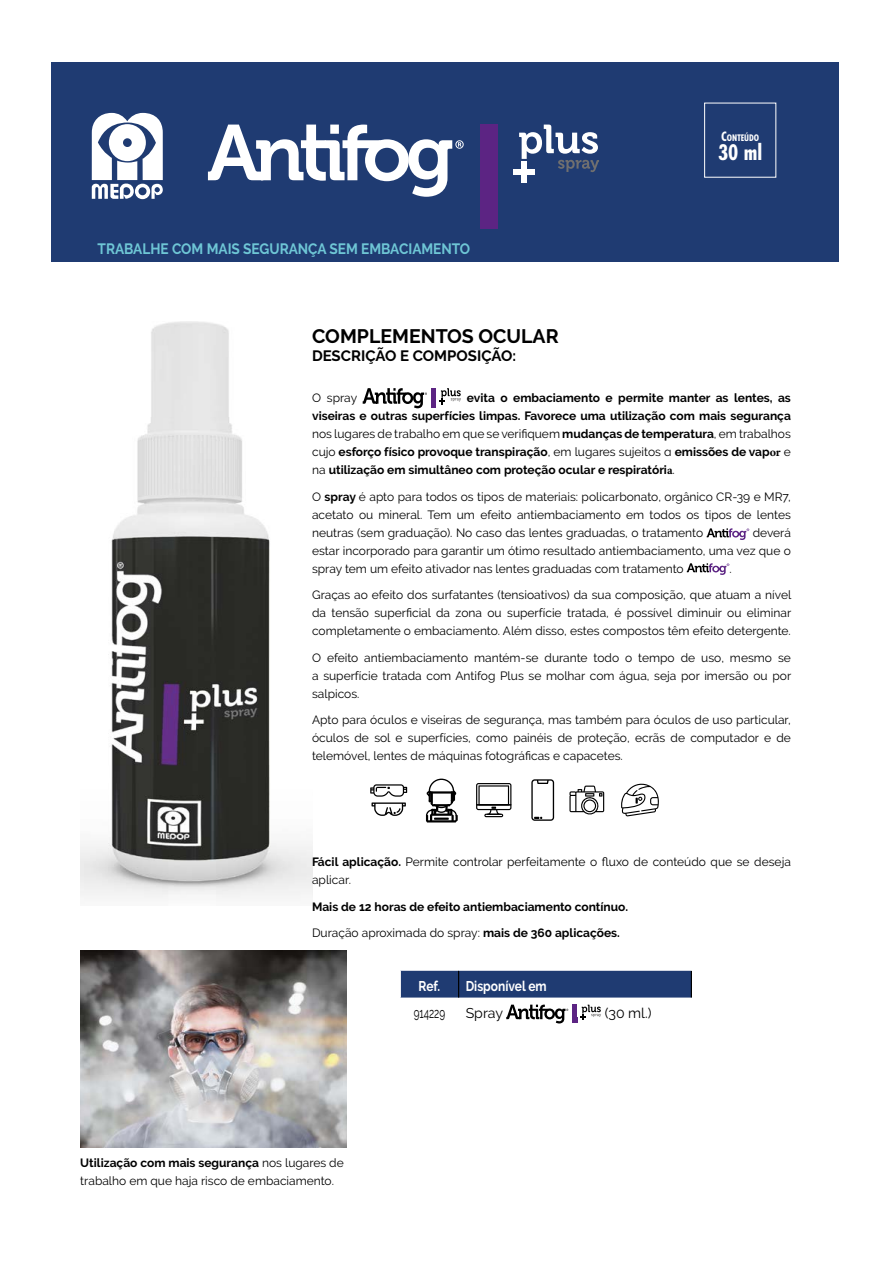
<style>
.page{position:relative;width:893px;height:1263px;background:#fff}
.page>*{position:absolute;margin:0;border:0;box-sizing:border-box;transform-origin:0 0}
.t1{font:700 23.55px "Futura PT Cond";color:#fff}
.t2{font:700 19.5px "Raleway";color:#000}
.t3{font:700 15px "Raleway";color:#6ec6d5;scale:.91 1}
.t4{font:700 15px "Raleway";color:#000}
.t5{font:700 14.1px "Raleway";color:#fff;scale:.85 1}
.t6{font:14.1px "Raleway";color:#000}
.t7{font:14.1px "Raleway";color:#000;scale:.7 1}
.t8{font:12px/18px "Raleway";color:#000;text-align:justify}
.t9{font:700 12px/18px "Raleway";color:#000;text-align:justify}
.t10{font:700 9.9px "Futura PT Cond";color:#fff}
.s1{font-size:14.1px}
.s2{font-weight:400}
.s3{font-family:"Minion Pro"}
.s4{font-weight:700}
</style>
<div class="page">
<div style="left:52px;top:63px;width:787px;height:199px;background:#1f3b72"></div>
<svg style="left:92px;top:113px;width:71px;height:86px"></svg>
<img style="left:80px;top:321px;width:232px;height:577px">
<img style="left:80px;top:951px;width:267px;height:196px">
<svg style="left:363px;top:388px;width:98px;height:20px"></svg>
<svg style="left:707px;top:528px;width:42px;height:12px"></svg>
<svg style="left:687px;top:563px;width:42px;height:12px"></svg>
<svg style="left:531px;top:779px;width:23px;height:42px"></svg>
<svg style="left:370px;top:784px;width:37px;height:32px"></svg>
<svg style="left:426px;top:779px;width:32px;height:43px"></svg>
<hr style="left:434px;top:817px;width:15px;height:3px;background:#000">
<svg style="left:569px;top:785px;width:35px;height:30px"></svg>
<hr style="left:484px;top:814px;width:19px;height:3px;background:#000;border-radius:2px">
<svg style="left:476px;top:783px;width:35px;height:33px"></svg>
<svg style="left:621px;top:783px;width:38px;height:33px"></svg>
<svg style="left:208px;top:125px;width:256px;height:72px"></svg>
<div style="left:480px;top:194px;width:17px;height:17px;background:#5c2483"></div>
<div style="left:480px;top:159px;width:17px;height:17px;background:#5c2483"></div>
<div style="left:480px;top:125px;width:17px;height:17px;background:#5c2483"></div>
<div style="left:480px;top:211px;width:17px;height:17px;background:#5c2483"></div>
<div style="left:480px;top:176px;width:17px;height:18px;background:#5c2483"></div>
<div style="left:480px;top:142px;width:17px;height:17px;background:#5c2483"></div>
<div style="left:513px;top:170px;width:22px;height:5px;background:#fff"></div>
<div style="left:522px;top:161px;width:5px;height:22px;background:#fff"></div>
<svg style="left:519px;top:125px;width:80px;height:47px"></svg>
<div style="left:400px;top:970px;width:292px;height:27px;background:#1f3b72"></div>
<hr style="left:459px;top:969px;width:233px;height:2px;background:#fff">
<svg style="left:506px;top:1005px;width:95px;height:18px"></svg>
<p class="t3" style="left:98px;top:240px;width:411px">TRABALHE COM MAIS SEGURANÇA SEM EMBACIAMENTO</p>
<p class="t10" style="left:721px;top:132px;width:40px"><span class="s1">C</span>ONTEÚDO</p>
<h1 class="t1" style="left:718px;top:138px;width:46px">30 ml</h1>
<h2 class="t2" style="left:312px;top:325px;width:248px">COMPLEMENTOS OCULAR</h2>
<p class="t4" style="left:312px;top:348px;width:206px">DESCRIÇÃO E COMPOSIÇÃO:</p>
<p class="t8" style="left:312px;top:389px;width:47px">O spray</p>
<p class="t9" style="left:312px;top:389px;width:480px;text-indent:155px">evita o embaciamento e permite manter as lentes, as viseiras e outras superfícies limpas. Favorece uma utilização com mais segurança <span class="s2">nos lugares de trabalho em que se verifiquem</span> mudanças de temperatura<span class="s2">, em trabalhos cujo</span> esforço físico provoque transpiração<span class="s2">, em lugares sujeitos a</span> emissões de vap<span class="s3">or</span> <span class="s2">e na</span> utilização em simultâneo com proteção ocular e respiratóri<span class="s3">a</span><span class="s2">.</span></p>
<p class="t8" style="left:312px;top:487px;width:480px">O <span class="s4">spray</span> é apto para todos os tipos de materiais: policarbonato, orgânico CR-39 e MR7, acetato ou mineral. Tem um efeito antiembaciamento em todos os tipos de lentes neutras (sem graduação). No caso das lentes graduadas, o tratamento</p>
<p class="t8" style="left:312px;top:523px;width:480px;text-indent:441px">deverá estar incorporado para garantir um ótimo resultado antiembaciamento, uma vez que o spray tem um efeito ativador nas lentes graduadas com tratamento</p>
<p class="t8" style="left:729px;top:559px;width:4px">.</p>
<p class="t8" style="left:312px;top:586px;width:481px">Graças ao efeito dos surfatantes (tensioativos) da sua composição, que atuam a nível da tensão superficial da zona ou superfície tratada, é possível diminuir ou eliminar completamente o embaciamento. Além disso, estes compostos têm efeito detergente.</p>
<p class="t8" style="left:312px;top:649px;width:481px">O efeito antiembaciamento mantém-se durante todo o tempo de uso, mesmo se a superfície tratada com Antifog Plus se molhar com água, seja por imersão ou por salpicos.</p>
<p class="t8" style="left:312px;top:711px;width:480px">Apto para óculos e viseiras de segurança, mas também para óculos de uso particular, óculos de sol e superfícies, como painéis de proteção, ecrãs de computador e de telemóvel, lentes de máquinas fotográficas e capacetes.</p>
<p class="t8" style="left:312px;top:853px;width:480px"><span class="s4">Fácil aplicação.</span> Permite controlar perfeitamente o fluxo de conteúdo que se deseja aplicar.</p>
<p class="t9" style="left:312px;top:898px;width:318px">Mais de 12 horas de efeito antiembaciamento contínuo.</p>
<p class="t8" style="left:312px;top:924px;width:309px">Duração aproximada do spray: <span class="s4">mais de 360 aplicações.</span></p>
<p class="t5" style="left:419px;top:977px;width:27px">Ref.</p>
<p class="t5" style="left:466px;top:977px;width:97px">Disponível em</p>
<p class="t7" style="left:414px;top:1005px;width:47px">914229</p>
<p class="t6" style="left:466px;top:1005px;width:39px">Spray</p>
<p class="t6" style="left:605px;top:1005px;width:48px">(30 ml.)</p>
<p class="t8" style="left:80px;top:1153px;width:265px"><span class="s4">Utilização com mais segurança</span> nos lugares de trabalho em que haja risco de embaciamento.</p>
</div>
